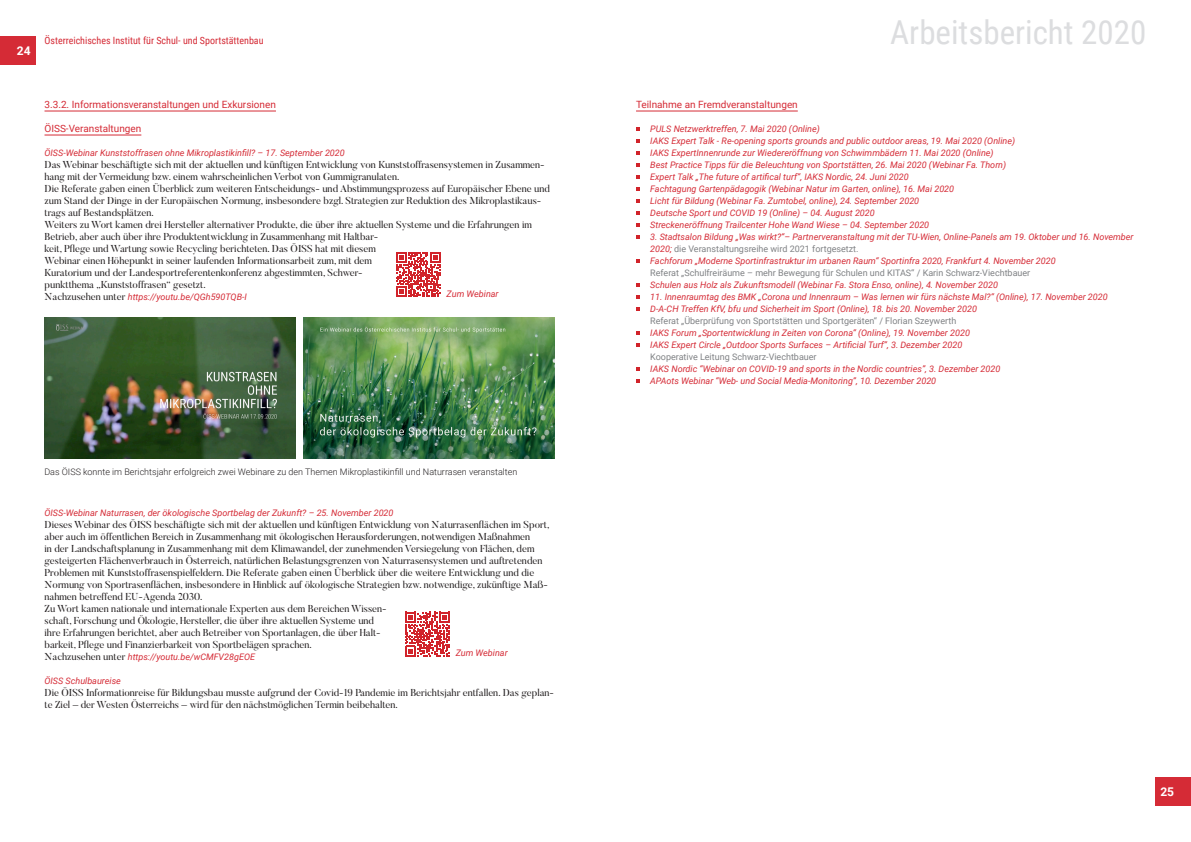
<style>
.page{position:relative;width:1191px;height:842px;background:#fff}
.page>*{position:absolute;margin:0;border:0;box-sizing:border-box;transform-origin:0 0}
.t1{font:33px "Roboto Condensed";color:#dcdddf}
.t2{font:700 12px "Roboto";color:#fff}
.t3{font:10px/12px "Butler";color:#231f20}
.t4{font:10px "Roboto";color:#d52b36}
.t5{font:10px "Roboto Condensed";color:#d52b36}
.t6{font:italic 9px/12px "Roboto";color:#d52b36}
.t7{font:300 9px "Roboto";color:#231f20}
.s1{font-family:"Butler";font-style:normal;font-size:10px;color:#231f20}
.s2{font-style:normal;color:#808285}
</style>
<div class="page">
<div style="left:0;top:36px;width:36px;height:28px;background:#d52b36"></div>
<div style="left:1155px;top:778px;width:36px;height:28px;background:#d52b36"></div>
<hr style="left:45px;top:111px;width:231px;height:1px;background:#d52b36">
<hr style="left:45px;top:135px;width:96px;height:1px;background:#d52b36">
<img style="left:304px;top:318px;width:251px;height:141px">
<hr style="left:636px;top:111px;width:162px;height:1px;background:#d52b36">
<svg style="left:396px;top:252px;width:44px;height:45px"></svg>
<svg style="left:405px;top:612px;width:44px;height:44px"></svg>
<img style="left:45px;top:318px;width:250px;height:141px">
<p class="t2" style="left:17px;top:42px;width:15px">24</p>
<p class="t5" style="left:45px;top:33px;width:221px">Österreichisches Institut für Schul- und Sportstättenbau</p>
<p class="t4" style="left:45px;top:97px;width:233px">3.3.2. Informationsveranstaltungen und Exkursionen</p>
<p class="t4" style="left:45px;top:121px;width:98px">ÖISS-Veranstaltungen</p>
<p class="t6" style="left:45px;top:146px;width:302px">ÖISS-Webinar Kunststoffrasen ohne Mikroplastikinfill? – 17. September 2020</p>
<p class="t3" style="left:45px;top:158px;width:502px">Das Webinar beschäftigte sich mit der aktuellen und künftigen Entwicklung von Kunststoffrasensystemen in Zusammen&shy;hang mit der Vermeidung bzw. einem wahrscheinlichen Verbot von Gummigranulaten.</p>
<p class="t3" style="left:45px;top:182px;width:507px">Die Referate gaben einen Überblick zum weiteren Entscheidungs- und Abstimmungsprozess auf Europäischer Ebene und zum Stand der Dinge in der Europäischen Normung, insbesondere bzgl. Strategien zur Reduktion des Mikroplastikaus&shy;trags auf Bestandsplätzen.</p>
<p class="t3" style="left:45px;top:218px;width:489px">Weiters zu Wort kamen drei Hersteller alternativer Produkte, die über ihre aktuellen Systeme und die Erfahrungen im Betrieb, aber auch über ihre Produktentwicklung in Zusammenhang mit Haltbar-<br>keit, Pflege und Wartung sowie Recycling berichteten. Das ÖISS hat mit diesem<br>Webinar einen Höhepunkt in seiner laufenden Informationsarbeit zum, mit dem<br>Kuratorium und der Landesportreferentenkonferenz abgestimmten, Schwer-<br>punktthema „Kunststoffrasen“ gesetzt.</p>
<p class="t6" style="left:45px;top:290px;width:204px"><span class="s1">Nachzusehen unter</span> https://youtu.be/QGh590TQB-I</p>
<p class="t6" style="left:446px;top:287px;width:54px">Zum Webinar</p>
<p class="t7" style="left:44px;top:465px;width:474px">Das ÖISS konnte im Berichtsjahr erfolgreich zwei Webinare zu den Themen Mikroplastikinfill und Naturrasen veranstalten</p>
<p class="t6" style="left:45px;top:506px;width:350px">ÖISS-Webinar Naturrasen, der ökologische Sportbelag der Zukunft? – 25. November 2020</p>
<p class="t3" style="left:45px;top:518px;width:506px">Dieses Webinar des ÖISS beschäftigte sich mit der aktuellen und künftigen Entwicklung von Naturrasenflächen im Sport, aber auch im öffentlichen Bereich in Zusammenhang mit ökologischen Herausforderungen, notwendigen Maßnahmen<br>in der Landschaftsplanung in Zusammenhang mit dem Klimawandel, der zunehmenden Versiegelung von Flächen, dem gesteigerten Flächenverbrauch in Österreich, natürlichen Belastungsgrenzen von Naturrasensystemen und auftretenden Problemen mit Kunststoffrasenspielfeldern. Die Referate gaben einen Überblick über die weitere Entwicklung und die Normung von Sportrasenflächen, insbesondere in Hinblick auf ökologische Strategien bzw. notwendige, zukünftige Maß&shy;nahmen betreffend EU-Agenda 2030.</p>
<p class="t3" style="left:45px;top:602px;width:343px">Zu Wort kamen nationale und internationale Experten aus dem Bereichen Wissen&shy;schaft, Forschung und Ökologie, Hersteller, die über ihre aktuellen Systeme und ihre Erfahrungen berichtet, aber auch Betreiber von Sportanlagen, die über Halt&shy;barkeit, Pflege und Finanzierbarkeit von Sportbelägen sprachen.</p>
<p class="t6" style="left:45px;top:650px;width:212px"><span class="s1">Nachzusehen unter</span> https://youtu.be/wCMFV28gEOE</p>
<p class="t6" style="left:45px;top:674px;width:78px">ÖISS Schulbaureise</p>
<p class="t3" style="left:45px;top:686px;width:511px">Die ÖISS Informationreise für Bildungsbau musste aufgrund der Covid-19 Pandemie im Berichtsjahr entfallen. Das geplan&shy;te Ziel – der Westen Österreichs – wird für den nächstmöglichen Termin beibehalten.</p>
<p class="t6" style="left:456px;top:647px;width:54px">Zum Webinar</p>
<h1 class="t1" style="left:890px;top:9px;width:258px">Arbeitsbericht 2020</h1>
<p class="t4" style="left:636px;top:97px;width:163px">Teilnahme an Fremdveranstaltungen</p>
<p class="t6" style="left:650px;top:122px;width:171px">PULS Netzwerktreffen, 7. Mai 2020 (Online)</p>
<p class="t6" style="left:650px;top:134px;width:366px">IAKS Expert Talk - Re-opening sports grounds and public outdoor areas, 19. Mai 2020 (Online)</p>
<p class="t6" style="left:650px;top:146px;width:345px">IAKS ExpertInnenrunde zur Wiedereröffnung von Schwimmbädern 11. Mai 2020 (Online)</p>
<p class="t6" style="left:650px;top:158px;width:357px">Best Practice Tipps für die Beleuchtung von Sportstätten, 26. Mai 2020 (Webinar Fa. Thorn)</p>
<p class="t6" style="left:650px;top:170px;width:260px">Expert Talk „The future of artifical turf“, IAKS Nordic, 24. Juni 2020</p>
<p class="t6" style="left:650px;top:182px;width:305px">Fachtagung Gartenpädagogik (Webinar Natur im Garten, online), 16. Mai 2020</p>
<p class="t6" style="left:650px;top:194px;width:270px">Licht für Bildung (Webinar Fa. Zumtobel, online), 24. September 2020</p>
<p class="t6" style="left:650px;top:206px;width:226px">Deutsche Sport und COVID 19 (Online) – 04. August 2020</p>
<p class="t6" style="left:650px;top:218px;width:280px">Streckeneröffnung Trailcenter Hohe Wand Wiese – 04. September 2020</p>
<p class="t6" style="left:650px;top:230px;width:485px">3. Stadtsalon Bildung „Was wirkt?“– Partnerveranstaltung mit der TU-Wien, Online-Panels am 19. Oktober und 16. November<br>2020; <span class="s2">die Veranstaltungsreihe wird 2021 fortgesetzt.</span></p>
<p class="t6" style="left:650px;top:254px;width:407px">Fachforum „Moderne Sportinfrastruktur im urbanen Raum“ Sportinfra 2020, Frankfurt 4. November 2020<br><span class="s2">Referat „Schulfreiräume – mehr Bewegung für Schulen und KITAS“ / Karin Schwarz-Viechtbauer</span></p>
<p class="t6" style="left:650px;top:278px;width:349px">Schulen aus Holz als Zukunftsmodell (Webinar Fa. Stora Enso, online), 4. November 2020</p>
<p class="t6" style="left:650px;top:290px;width:459px">11. Innenraumtag des BMK „Corona und Innenraum – Was lernen wir fürs nächste Mal?“ (Online), 17. November 2020</p>
<p class="t6" style="left:650px;top:302px;width:328px">D-A-CH Treffen KfV, bfu und Sicherheit im Sport (Online), 18. bis 20. November 2020<br><span class="s2">Referat „Überprüfung von Sportstätten und Sportgeräten“ / Florian Szeywerth</span></p>
<p class="t6" style="left:650px;top:326px;width:321px">IAKS Forum „Sportentwicklung in Zeiten von Corona“ (Online), 19. November 2020</p>
<p class="t6" style="left:650px;top:338px;width:313px">IAKS Expert Circle „Outdoor Sports Surfaces – Artificial Turf“, 3. Dezember 2020<br><span class="s2">Kooperative Leitung Schwarz-Viechtbauer</span></p>
<p class="t6" style="left:650px;top:362px;width:352px">IAKS Nordic “Webinar on COVID-19 and sports in the Nordic countries”, 3. Dezember 2020</p>
<p class="t6" style="left:650px;top:374px;width:287px">APAots Webinar “Web- und Social Media-Monitoring”, 10. Dezember 2020</p>
<p class="t2" style="left:1160px;top:784px;width:15px">25</p>
</div>
